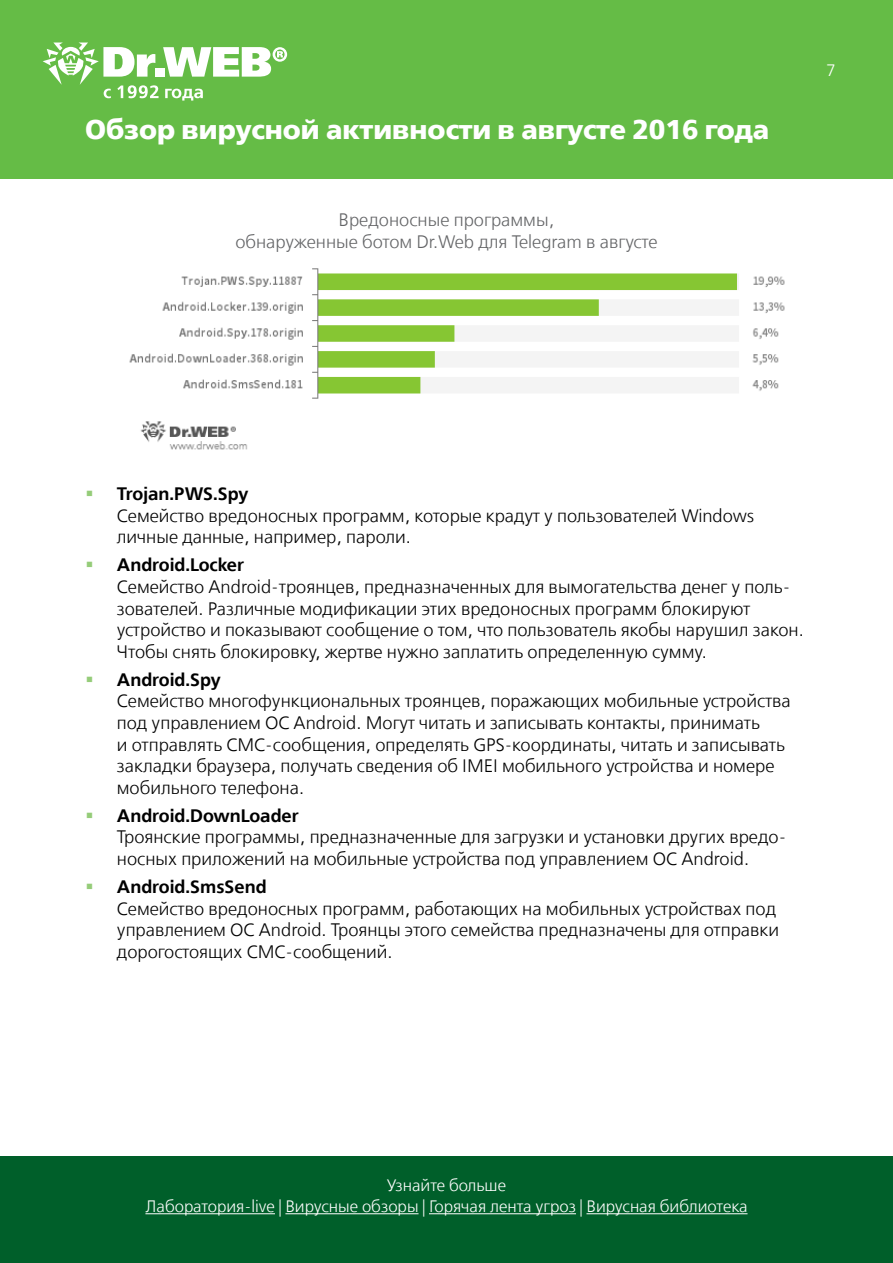
<style>
.page{position:relative;width:893px;height:1263px;background:#fff}
.page>*{position:absolute;margin:0;border:0;box-sizing:border-box;transform-origin:0 0}
.t1{font:27px "Free Set Bold C";color:#fff}
.t2{font:18px/21.6px "Free Set Light C";color:#000}
.t3{font:18px "Free Set Demi Bold C";color:#000}
.t4{font:18px/21.6px "Free Set Light C";color:#636466;text-align:center}
.t5{font:16.5px/21.6px "Free Set Light C";color:#fff;text-align:center}
.s1{color:#95cc79}
</style>
<div class="page">
<div style="left:0;top:0;width:893px;height:179px;background:#65bc46"></div>
<svg style="left:43px;top:43px;width:244px;height:58px"></svg>
<div style="left:0;top:1157px;width:893px;height:106px;background:#005f2a"></div>
<hr style="left:145px;top:1213px;width:130px;height:1px;background:#fff">
<hr style="left:285px;top:1213px;width:134px;height:1px;background:#fff">
<hr style="left:429px;top:1213px;width:147px;height:1px;background:#fff">
<hr style="left:586px;top:1213px;width:161px;height:1px;background:#fff">
<img style="left:129px;top:268px;width:656px;height:182px">
<h1 class="t1" style="left:85px;top:115px;width:685px">Обзор вирусной активности в августе 2016 года</h1>
<p class="t4" style="left:235px;top:210px;width:424px">Вредоносные программы,<br>обнаруженные ботом Dr.Web для Telegram в августе</p>
<p class="t5" style="left:826px;top:61px;width:12px">7</p>
<p class="t3" style="left:85px;top:484px;width:164px"><span class="s1">▪</span> Trojan.PWS.Spy</p>
<p class="t2" style="left:117px;top:506px;width:639px">Семейство вредоносных программ, которые крадут у пользователей Windows личные данные, например, пароли.</p>
<p class="t3" style="left:85px;top:555px;width:160px"><span class="s1">▪</span> Android.Locker</p>
<p class="t2" style="left:117px;top:577px;width:688px">Семейство Android-троянцев, предназначенных для вымогательства денег у поль&shy;зователей. Различные модификации этих вредоносных программ блокируют устройство и показывают сообщение о том, что пользователь якобы нарушил закон.<br>Чтобы снять блокировку, жертве нужно заплатить определенную сумму.</p>
<p class="t3" style="left:85px;top:669px;width:137px"><span class="s1">▪</span> Android.Spy</p>
<p class="t2" style="left:117px;top:691px;width:675px">Семейство многофункциональных троянцев, поражающих мобильные устройства под управлением ОС Android. Могут читать и записывать контакты, принимать<br>и отправлять СМС-сообщения, определять GPS-координаты, читать и записывать закладки браузера, получать сведения об IMEI мобильного устройства и номере мобильного телефона.</p>
<p class="t3" style="left:85px;top:805px;width:215px"><span class="s1">▪</span> Android.DownLoader</p>
<p class="t2" style="left:117px;top:827px;width:671px">Троянские программы, предназначенные для загрузки и установки других вредо&shy;носных приложений на мобильные устройства под управлением ОС Android.</p>
<p class="t3" style="left:85px;top:876px;width:183px"><span class="s1">▪</span> Android.SmsSend</p>
<p class="t2" style="left:117px;top:898px;width:664px">Семейство вредоносных программ, работающих на мобильных устройствах под управлением ОС Android. Троянцы этого семейства предназначены для отправки дорогостоящих СМС-сообщений.</p>
<p class="t5" style="left:145px;top:1175px;width:604px">Узнайте больше<br>Лаборатория-live | Вирусные обзоры | Горячая лента угроз | Вирусная библиотека</p>
</div>
